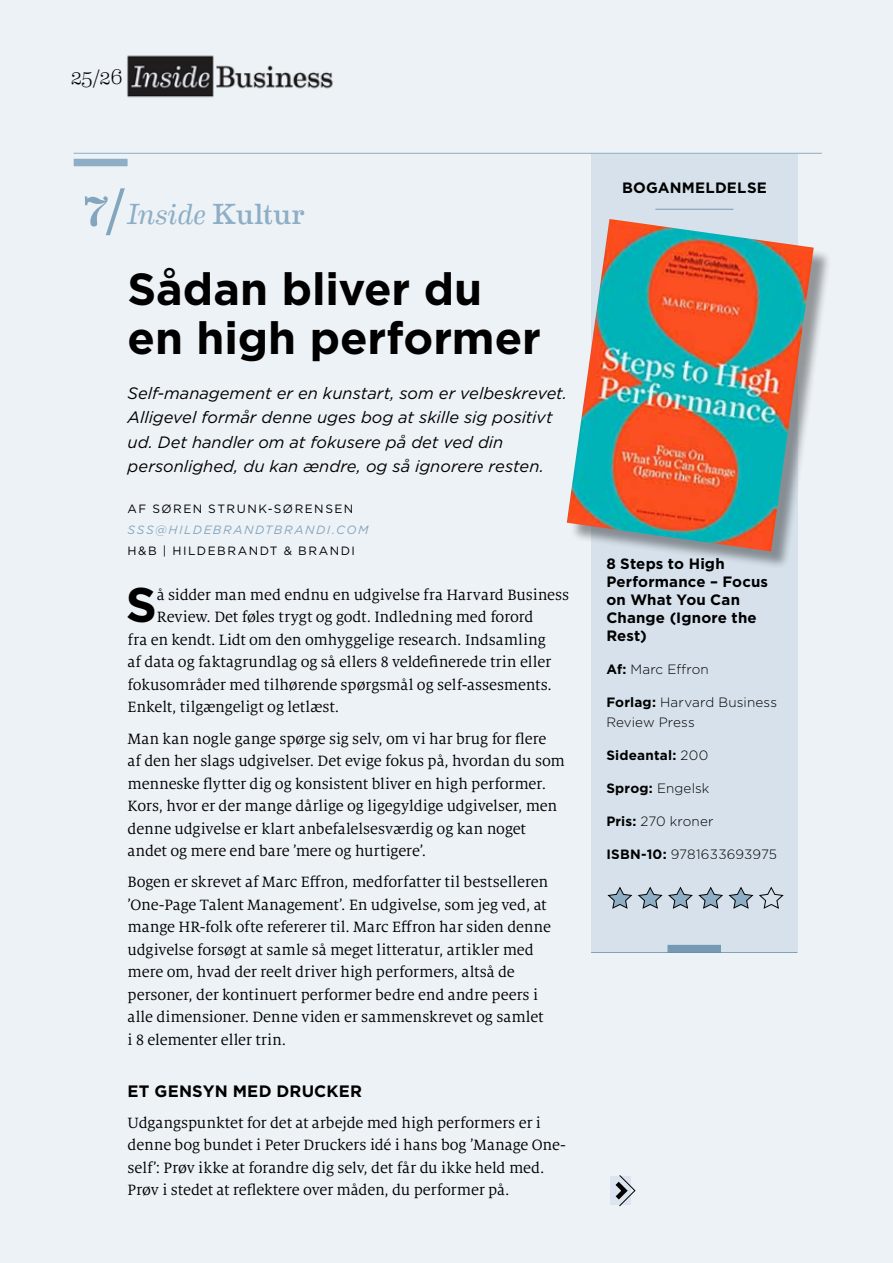
<style>
.page{position:relative;width:893px;height:1263px;background:#edf2f7}
.page>*{position:absolute;margin:0;border:0;box-sizing:border-box;transform-origin:0 0}
.t1{font:54px "Eames Century Modern";color:#8daec5}
.t2{font:700 48.6px "Gotham";color:#000}
.t3{font:700 45px/49.5px "Gotham";color:#000}
.t4{font:italic 29.25px "Eames Century Modern";color:#8daec5}
.t5{font:300 21px "Eames Century Modern";color:#000}
.t6{font:16.5px/22.5px "Milo Serif OT";letter-spacing:-.005em;color:#000}
.t7{font:italic 16.5px/24px "Gotham";color:#000}
.t8{font:700 16.5px "Gotham";letter-spacing:.01em;color:#000}
.t9{font:700 15px/18px "Gotham";letter-spacing:.01em;color:#000}
.t10{font:300 13.5px/19.5px "Gotham";letter-spacing:.01em;color:#000}
.t11{font:700 13.5px "Gotham";letter-spacing:.015em;color:#000}
.t12{font:12px "Gotham";letter-spacing:.125em;color:#000}
.t13{font:italic 12px "Gotham";letter-spacing:.135em;color:#8daec5}
.s1{font-style:normal}
.s2{font-weight:700}
.s3{font-weight:300}
</style>
<div class="page">
<img style="left:127px;top:55px;width:206px;height:43px">
<div style="left:74px;top:159px;width:54px;height:7px;background:#8daec5"></div>
<div style="left:591px;top:153px;width:206px;height:799px;background:#d6e1eb"></div>
<svg style="left:607px;top:887px;width:177px;height:22px"></svg>
<div style="left:667px;top:945px;width:54px;height:7px;background:#7699b5"></div>
<hr style="left:591px;top:952px;width:206px;height:1px;background:#8daec5">
<hr style="left:655px;top:209px;width:78px;height:1px;background:#8daec5">
<svg style="left:611px;top:1175px;width:24px;height:31px"></svg>
<div style="left:570px;top:222px;width:262px;height:347px;background:#000;opacity:.38"></div>
<img style="left:567px;top:219px;width:247px;height:332px">
<hr style="left:74px;top:153px;width:748px;height:1px;background:#8daec5">
<p class="t5" style="left:70px;top:61px;width:54px">25/26</p>
<h1 class="t1" style="left:82px;top:167px;width:45px">7/</h1>
<h3 class="t4" style="left:127px;top:192px;width:179px">Inside <span class="s1">Kultur</span></h3>
<h3 class="t3" style="left:128px;top:264px;width:415px">Sådan bliver du en high performer</h3>
<p class="t7" style="left:128px;top:381px;width:441px">Self-management er en kunstart, som er velbeskrevet.<br>Alligevel formår denne uges bog at skille sig positivt ud. Det handler om at fokusere på det ved din personlighed, du kan ændre, og så ignorere resten.</p>
<p class="t12" style="left:128px;top:501px;width:227px">AF SØREN STRUNK-SØRENSEN</p>
<p class="t13" style="left:128px;top:522px;width:10px">sss</p>
<p class="t13" style="left:155px;top:522px;width:215px">@hildebra ndtbra ndi.com</p>
<p class="t12" style="left:128px;top:543px;width:229px">H&amp;B | HILDEBRANDT &amp; BRANDI</p>
<h2 class="t2" style="left:126px;top:573px;width:28px">S</h2>
<p class="t6" style="left:157px;top:584px;width:414px">å sidder man med endnu en udgivelse fra Harvard Business</p>
<p class="t6" style="left:157px;top:606px;width:378px">Review. Det føles trygt og godt. Indledning med forord</p>
<p class="t6" style="left:128px;top:629px;width:420px">fra en kendt. Lidt om den omhyggelige research. Indsamling</p>
<p class="t6" style="left:128px;top:651px;width:425px">af data og faktagrundlag og så ellers 8 veldefinerede trin eller</p>
<p class="t6" style="left:128px;top:674px;width:426px">fokusområder med tilhørende spørgsmål og self-assesments.</p>
<p class="t6" style="left:128px;top:696px;width:213px">Enkelt, tilgængeligt og letlæst.</p>
<p class="t6" style="left:128px;top:727px;width:439px">Man kan nogle gange spørge sig selv, om vi har brug for flere<br>af den her slags udgivelser. Det evige fokus på, hvordan du som menneske flytter dig og konsistent bliver en high performer.<br>Kors, hvor er der mange dårlige og ligegyldige udgivelser, men denne udgivelse er klart anbefalelsesværdig og kan noget andet og mere end bare ’mere og hurtigere’.</p>
<p class="t6" style="left:128px;top:871px;width:425px">Bogen er skrevet af Marc Effron, medforfatter til bestselleren ’One-Page Talent Management’. En udgivelse, som jeg ved, at mange HR-folk ofte refererer til. Marc Effron har siden denne udgivelse forsøgt at samle så meget litteratur, artikler med mere om, hvad der reelt driver high performers, altså de personer, der kontinuert performer bedre end andre peers i alle dimensioner. Denne viden er sammenskrevet og samlet i 8 elementer eller trin.</p>
<p class="t8" style="left:128px;top:1080px;width:236px">Et gensyn med Drucker</p>
<p class="t6" style="left:128px;top:1111px;width:440px">Udgangspunktet for det at arbejde med high performers er i denne bog bundet i Peter Druckers idé i hans bog ’Manage One&shy;self’: Prøv ikke at forandre dig selv, det får du ikke held med.<br>Prøv i stedet at reflektere over måden, du performer på.</p>
<p class="t9" style="left:622px;top:179px;width:144px">Boganme ldelse</p>
<p class="t9" style="left:606px;top:555px;width:163px">8 Steps to High<br>Performance – Focus on What You Can<br>Change (Ignore the<br>Rest)</p>
<p class="t10" style="left:606px;top:659px;width:104px"><span class="s2">Af:</span> Marc Effron</p>
<p class="t10" style="left:606px;top:692px;width:172px"><span class="s2">Forlag:</span> Harvard Business<br>Review Press</p>
<p class="t11" style="left:606px;top:746px;width:103px">Sideantal: <span class="s3">200</span></p>
<p class="t10" style="left:606px;top:778px;width:105px"><span class="s2">Sprog:</span> Engelsk</p>
<p class="t10" style="left:606px;top:811px;width:109px"><span class="s2">Pris:</span> 270 kroner</p>
<p class="t10" style="left:606px;top:844px;width:172px"><span class="s2">ISBN-10:</span> 9781633693975</p>
</div>
